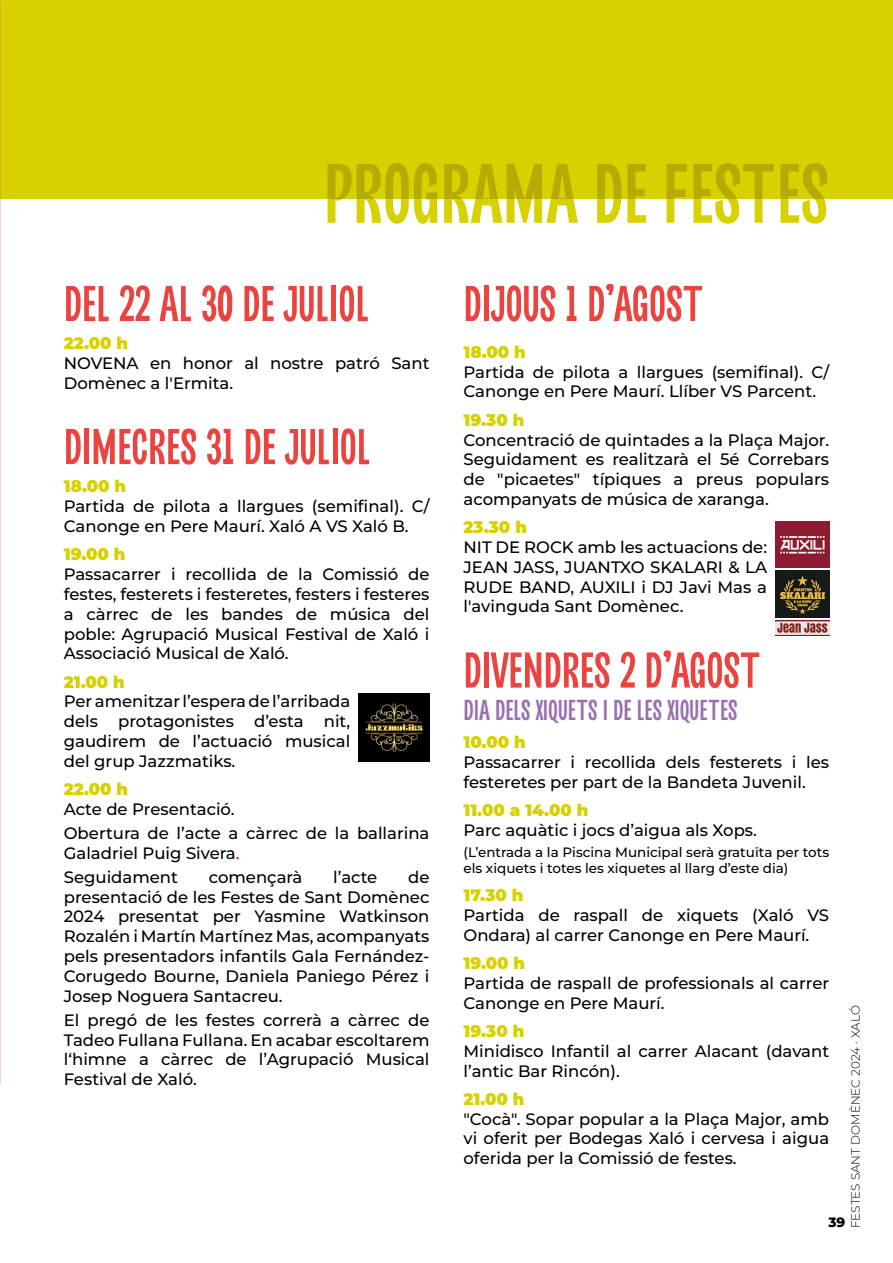
<style>
.page{position:relative;width:893px;height:1263px;background:#fff}
.page>*{position:absolute;margin:0;border:0;box-sizing:border-box;transform-origin:0 0}
.t1{font:condensed 93px "Barosans";color:#d8d100}
.t2{font:condensed 55.5px "Barosans";color:#e9443f}
.t3{font:condensed 31.5px "Barosans";color:#9a70af}
.t4{font:100 16.5px/19.8px "Montserrat";color:#000}
.t5{font:900 16.5px "Montserrat";color:#d8d100}
.t6{font:100 13.5px/16.2px "Montserrat";color:#000}
.t7{font:300 12px "Montserrat";color:#000}
.s1{color:#f00}
</style>
<div class="page">
<div style="left:0;top:0;width:893px;height:199px;background:#d8d100"></div>
<img style="left:359px;top:693px;width:70px;height:69px">
<img style="left:776px;top:570px;width:53px;height:47px">
<img style="left:776px;top:521px;width:53px;height:46px">
<img style="left:776px;top:620px;width:53px;height:15px">
<h1 class="t1" style="left:324px;top:142px;width:507px">PROGRAMA DE FESTES</h1>
<h2 class="t2" style="left:64px;top:273px;width:307px">DEL 22 AL 30 DE JULIOL</h2>
<p class="t5" style="left:64px;top:331px;width:66px">22.00 h</p>
<p class="t4" style="left:64px;top:353px;width:367px">NOVENA en honor al nostre patró Sant<br>Domènec a l'Ermita.</p>
<h2 class="t2" style="left:64px;top:416px;width:308px">DIMECRES 31 DE JULIOL</h2>
<p class="t5" style="left:64px;top:474px;width:64px">18.00 h</p>
<p class="t4" style="left:64px;top:496px;width:367px">Partida de pilota a llargues (semifinal). C/<br>Canonge en Pere Maurí. Xaló A VS Xaló B.</p>
<p class="t5" style="left:64px;top:542px;width:63px">19.00 h</p>
<p class="t4" style="left:64px;top:564px;width:367px;text-align:justify">Passacarrer i recollida de la Comissió de festes, festerets i festeretes, festers i festeres a càrrec de les bandes de música del poble: Agrupació Musical Festival de Xaló i Associació Musical de Xaló.</p>
<p class="t5" style="left:64px;top:669px;width:63px">21.00 h</p>
<p class="t4" style="left:64px;top:691px;width:288px;text-align:justify">Per amenitzar l’espera de l’arribada dels protagonistes d’esta nit, gaudirem de l’actuació musical del grup Jazzmatiks.</p>
<p class="t5" style="left:64px;top:777px;width:66px">22.00 h</p>
<p class="t4" style="left:64px;top:797px;width:367px;line-height:24px">Acte de Presentació.<br>Obertura de l’acte a càrrec de la ballarina</p>
<p class="t4" style="left:64px;top:840px;width:177px;line-height:24px">Galadriel Puig Sivera<span class="s1">.<br></span>Seguidament</p>
<p class="t4" style="left:209px;top:867px;width:95px">començarà</p>
<p class="t4" style="left:333px;top:867px;width:46px">l’acte</p>
<p class="t4" style="left:64px;top:867px;width:367px;text-align:justify;text-indent:344px">de presentació de les Festes de Sant Domènec 2024 presentat per Yasmine Watkinson Rozalén i Martín Martínez Mas, acompanyats pels presentadors infantils Gala Fernández-Corugedo Bourne, Daniela Paniego Pérez i Josep Noguera Santacreu.</p>
<p class="t4" style="left:64px;top:1009px;width:367px;text-align:justify">El pregó de les festes correrà a càrrec de Tadeo Fullana Fullana. En acabar escoltarem l‘himne a càrrec de l’Agrupació Musical Festival de Xaló.</p>
<h2 class="t2" style="left:463px;top:273px;width:242px">DIJOUS 1 D’AGOST</h2>
<p class="t5" style="left:463px;top:340px;width:64px">18.00 h</p>
<p class="t4" style="left:463px;top:361px;width:367px">Partida de pilota a llargues (semifinal). C/<br>Canonge en Pere Maurí. Llíber VS Parcent.</p>
<p class="t5" style="left:463px;top:407px;width:62px">19.30 h</p>
<p class="t4" style="left:463px;top:429px;width:367px;text-align:justify">Concentració de quintades a la Plaça Major.<br>Seguidament es realitzarà el 5é Correbars de "picaetes" típiques a preus populars acompanyats de música de xaranga.</p>
<p class="t5" style="left:463px;top:515px;width:65px">23.30 h</p>
<p class="t4" style="left:463px;top:537px;width:305px;text-align:justify">NIT DE ROCK amb les actuacions de:<br>JEAN JASS, JUANTXO SKALARI &amp; LA RUDE BAND, AUXILI i DJ Javi Mas a l'avinguda Sant Domènec.</p>
<h2 class="t2" style="left:463px;top:639px;width:299px">DIVENDRES 2 D’AGOST</h2>
<h3 class="t3" style="left:463px;top:693px;width:276px">DIA DELS XIQUETS I DE LES XIQUETES</h3>
<p class="t5" style="left:463px;top:730px;width:64px">10.00 h</p>
<p class="t4" style="left:463px;top:752px;width:367px">Passacarrer i recollida dels festerets i les festeretes per part de la Bandeta Juvenil.</p>
<p class="t5" style="left:463px;top:798px;width:126px">11.00 a 14.00 h</p>
<p class="t4" style="left:463px;top:820px;width:295px">Parc aquàtic i jocs d’aigua als Xops.</p>
<p class="t6" style="left:463px;top:843px;width:367px">(L’entrada a la Piscina Municipal serà gratuïta per tots els xiquets i totes les xiquetes al llarg d’este dia)</p>
<p class="t5" style="left:463px;top:883px;width:62px">17.30 h</p>
<p class="t4" style="left:463px;top:905px;width:367px">Partida de raspall de xiquets (Xaló VS<br>Ondara) al carrer Canonge en Pere Maurí.</p>
<p class="t5" style="left:463px;top:951px;width:63px">19.00 h</p>
<p class="t4" style="left:463px;top:973px;width:367px">Partida de raspall de professionals al carrer<br>Canonge en Pere Maurí.</p>
<p class="t5" style="left:463px;top:1019px;width:62px">19.30 h</p>
<p class="t4" style="left:463px;top:1040px;width:367px">Minidisco Infantil al carrer Alacant (davant l’antic Bar Rincón).</p>
<p class="t5" style="left:463px;top:1086px;width:63px">21.00 h</p>
<p class="t4" style="left:463px;top:1108px;width:367px;text-align:justify">"Cocà". Sopar popular a la Plaça Major, amb vi oferit per Bodegas Xaló i cervesa i aigua oferida per la Comissió de festes.</p>
<p class="t7" style="left:847px;top:1228px;width:224px;rotate:-90deg">FESTES SANT DOMÈNEC 2024 · XALÓ</p>
<p class="t6" style="left:828px;top:1214px;width:18px">39</p>
</div>
